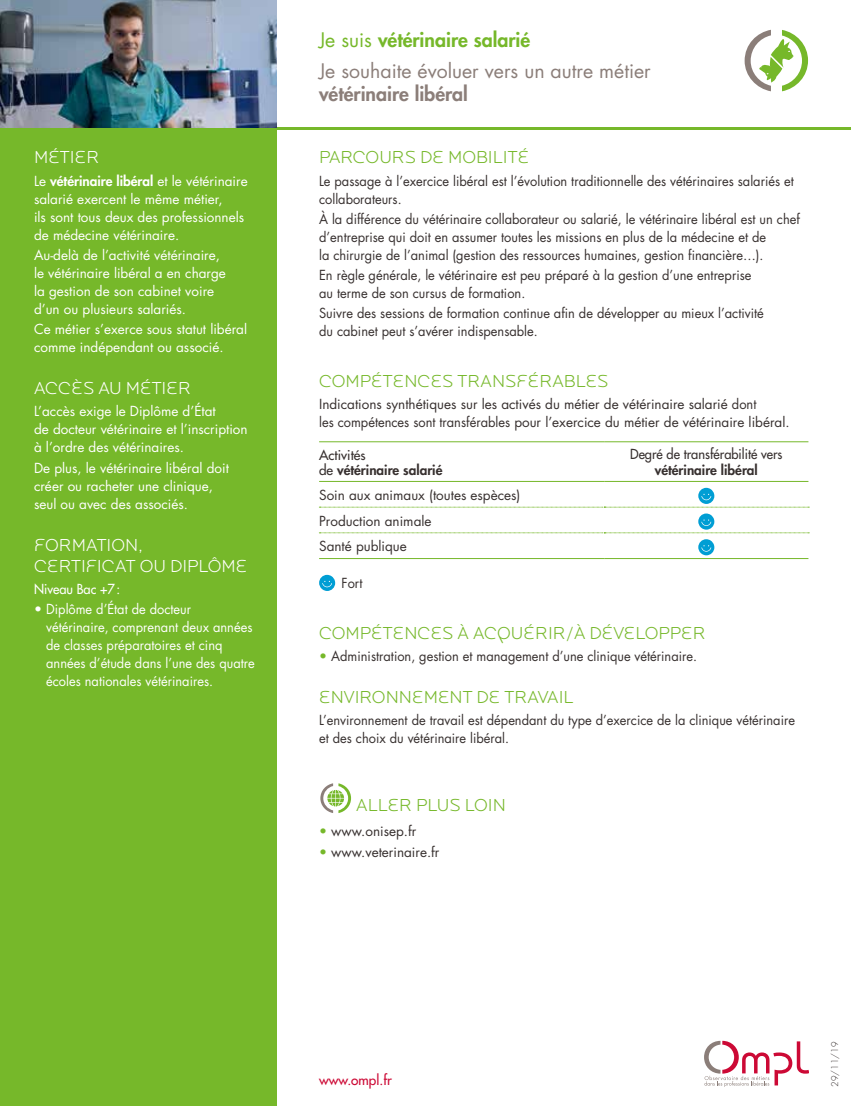
<style>
.page{position:relative;width:851px;height:1106px;background:#fff}
.page>*{position:absolute;margin:0;border:0;box-sizing:border-box;transform-origin:0 0}
.t1{font:19.5px/31px "Futura Std";color:#8b7e79}
.t2{font:800 19.5px "Futura Std";color:#8b7e79}
.t3{font:300 18px "Locator Display";color:#76b82a}
.t4{font:300 18px/21px "Locator Display";color:#fff}
.t5{font:13.5px/18px "Futura Std";color:#37302f;scale:.95 1}
.t6{font:13.5px/18px "Futura Std";color:#fff}
.t7{font:13.5px/25.7px "Futura Std";color:#37302f}
.t8{font:800 13.5px/15px "Futura Std";color:#37302f}
.t9{font:500 13.5px "Futura Std";color:#37302f;scale:.95 1}
.t10{font:500 13.5px "Futura Std";color:#fff;scale:.95 1}
.t11{font:500 13.5px "Futura Std";color:#cc0935}
.t12{font:300 9px "Futura Std";color:#37302f}
.s1{font-weight:800}
.s2{color:#76b82a}
.s3{font-weight:800;color:#76b82a}
.s4{font-weight:500}
</style>
<div class="page">
<hr style="left:0;top:128px;width:850px;height:2px;background:#76b82a">
<hr style="left:319px;top:441px;width:285px;height:1px;background:#76b82a">
<hr style="left:604px;top:441px;width:204px;height:1px;background:#76b82a">
<hr style="left:319px;top:481px;width:285px;height:1px;background:#76b82a">
<hr style="left:604px;top:481px;width:204px;height:1px;background:#76b82a">
<hr style="left:319px;top:558px;width:285px;height:1px;background:#76b82a">
<hr style="left:604px;top:558px;width:204px;height:1px;background:#76b82a">
<svg style="left:319px;top:488px;width:490px;height:45px"></svg>
<svg style="left:698px;top:539px;width:16px;height:16px"></svg>
<svg style="left:319px;top:575px;width:16px;height:16px"></svg>
<svg style="left:320px;top:783px;width:31px;height:30px"></svg>
<div style="left:0;top:128px;width:276px;height:978px;background:#76b82a"></div>
<img style="left:0;top:0;width:276px;height:128px">
<svg style="left:744px;top:30px;width:63px;height:61px"></svg>
<svg style="left:704px;top:1040px;width:104px;height:46px"></svg>
<h2 class="t4" style="left:34px;top:146px;width:67px">MÉTIER</h2>
<p class="t6" style="left:34px;top:172px;width:215px">Le <span class="s1">vétérinaire libéral</span> et le vétérinaire salarié exercent le même métier,<br>ils sont tous deux des professionnels de médecine vétérinaire.</p>
<p class="t6" style="left:34px;top:246px;width:193px">Au-delà de l’activité vétérinaire, le vétérinaire libéral a en charge la gestion de son cabinet voire d’un ou plusieurs salariés.</p>
<p class="t6" style="left:34px;top:320px;width:214px">Ce métier s’exerce sous statut libéral comme indépendant ou associé.</p>
<h2 class="t4" style="left:34px;top:377px;width:158px">ACCÈS AU MÉTIER</h2>
<p class="t6" style="left:34px;top:402px;width:215px">L’accès exige le Diplôme d’État<br>de docteur vétérinaire et l’inscription à l’ordre des vétérinaires.</p>
<p class="t6" style="left:34px;top:459px;width:196px">De plus, le vétérinaire libéral doit créer ou racheter une clinique, seul ou avec des associés.</p>
<h2 class="t4" style="left:34px;top:534px;width:215px">FORMATION,<br>CERTIFICAT OU DIPLÔME</h2>
<p class="t10" style="left:34px;top:580px;width:92px">Niveau Bac +7:</p>
<p class="t6" style="left:46px;top:600px;width:210px;text-indent:-12px">• Diplôme d’État de docteur vétérinaire, comprenant deux années de classes préparatoires et cinq années d’étude dans l’une des quatre écoles nationales vétérinaires.</p>
<h1 class="t1" style="left:319px;top:25px;width:333px"><span class="s2">Je suis</span> <span class="s3">vétérinaire salarié<br></span>Je souhaite évoluer vers un autre métier</h1>
<h1 class="t2" style="left:319px;top:81px;width:150px">vétérinaire libéral</h1>
<h2 class="t3" style="left:319px;top:146px;width:212px">PARCOURS DE MOBILITÉ</h2>
<p class="t5" style="left:319px;top:172px;width:501px">Le passage à l’exercice libéral est l’évolution traditionnelle des vétérinaires salariés et collaborateurs.</p>
<p class="t5" style="left:319px;top:210px;width:507px">À la différence du vétérinaire collaborateur ou salarié, le vétérinaire libéral est un chef d’entreprise qui doit en assumer toutes les missions en plus de la médecine et de<br>la chirurgie de l’animal (gestion des ressources humaines, gestion financière…).</p>
<p class="t5" style="left:319px;top:266px;width:456px">En règle générale, le vétérinaire est peu préparé à la gestion d’une entreprise au terme de son cursus de formation.</p>
<p class="t5" style="left:319px;top:304px;width:469px">Suivre des sessions de formation continue afin de développer au mieux l’activité du cabinet peut s’avérer indispensable.</p>
<h2 class="t3" style="left:319px;top:370px;width:291px">COMPÉTENCES TRANSFÉRABLES</h2>
<p class="t7" style="left:319px;top:395px;width:472px;line-height:18px">Indications synthétiques sur les activés du métier de vétérinaire salarié dont<br>les compétences sont transférables pour l’exercice du métier de vétérinaire libéral.</p>
<p class="t8" style="left:319px;top:447px;width:125px"><span class="s4">Activités<br>de</span> vétérinaire salarié</p>
<p class="t9" style="left:630px;top:445px;width:162px">Degré de transférabilité vers</p>
<p class="t8" style="left:654px;top:463px;width:104px">vétérinaire libéral</p>
<p class="t7" style="left:319px;top:482px;width:203px">Soin aux animaux (toutes espèces)<br>Production animale<br>Santé publique</p>
<p class="t5" style="left:341px;top:574px;width:24px">Fort</p>
<h2 class="t3" style="left:319px;top:622px;width:388px">COMPÉTENCES À ACQUÉRIR/À DÉVELOPPER</h2>
<p class="t5" style="left:319px;top:647px;width:399px"><span class="s2">•</span> Administration, gestion et management d’une clinique vétérinaire.</p>
<h2 class="t3" style="left:319px;top:686px;width:256px">ENVIRONNEMENT DE TRAVAIL</h2>
<p class="t5" style="left:319px;top:711px;width:502px">L’environnement de travail est dépendant du type d’exercice de la clinique vétérinaire et des choix du vétérinaire libéral.</p>
<h2 class="t3" style="left:356px;top:794px;width:151px">ALLER PLUS LOIN</h2>
<p class="t7" style="left:319px;top:818px;width:99px"><span class="s2">•</span> www.onisep.fr</p>
<p class="t7" style="left:319px;top:839px;width:122px"><span class="s2">•</span> www.veterinaire.fr</p>
<p class="t11" style="left:319px;top:1071px;width:74px">www.ompl.fr</p>
<p class="t12" style="left:829px;top:1086px;width:47px;rotate:-90deg">29/11/19</p>
</div>
